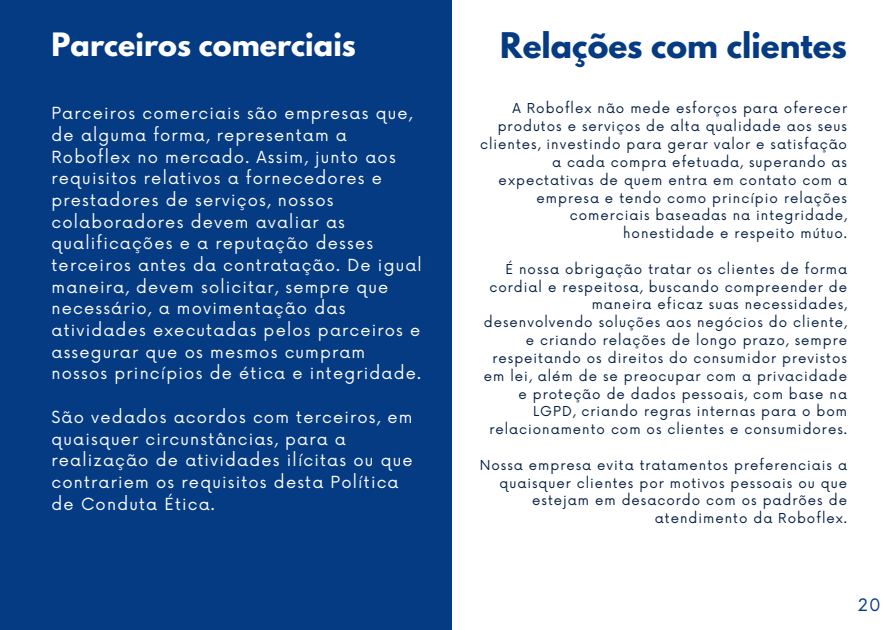
<style>
.page{position:relative;width:891px;height:630px;background:#fff}
.page>*{position:absolute;margin:0;border:0;box-sizing:border-box;transform-origin:0 0}
.t1{font:700 31.2px "League Spartan";color:#053b82}
.t2{font:700 28.4px "League Spartan";color:#fff}
.t3{font:16.8px "Now";color:#053b82}
.t4{font:16.4px/21.6px "Now";letter-spacing:.075em;color:#fff}
.t5{font:13.2px/18px "Now";letter-spacing:.075em;color:#031e42;text-align:right}
</style>
<div class="page">
<div style="left:0;top:0;width:452px;height:630px;background:#053b82"></div>
<h2 class="t2" style="left:52px;top:31px;width:306px">Parceiros comerciais</h2>
<p class="t4" style="left:52px;top:104px;width:372px">Parceiros comerciais são empresas que, de alguma forma, representam a Roboflex no mercado. Assim, junto aos requisitos relativos a fornecedores e prestadores de serviços, nossos colaboradores devem avaliar as qualificações e a reputação desses terceiros antes da contratação. De igual maneira, devem solicitar, sempre que necessário, a movimentação das atividades executadas pelos parceiros e assegurar que os mesmos cumpram nossos princípios de ética e integridade.</p>
<p class="t4" style="left:52px;top:407px;width:363px">São vedados acordos com terceiros, em quaisquer circunstâncias, para a realização de atividades ilícitas ou que contrariem os requisitos desta Política de Conduta Ética.</p>
<h1 class="t1" style="left:500px;top:30px;width:348px">Relações com clientes</h1>
<p class="t5" style="left:480px;top:100px;width:368px">A Roboflex não mede esforços para oferecer produtos e serviços de alta qualidade aos seus clientes, investindo para gerar valor e satisfação a cada compra efetuada, superando as expectativas de quem entra em contato com a empresa e tendo como princípio relações comerciais baseadas na integridade, honestidade e respeito mútuo.</p>
<p class="t5" style="left:484px;top:261px;width:365px">É nossa obrigação tratar os clientes de forma cordial e respeitosa, buscando compreender de maneira eficaz suas necessidades, desenvolvendo soluções aos negócios do cliente, e criando relações de longo prazo, sempre respeitando os direitos do consumidor previstos em lei, além de se preocupar com a privacidade e proteção de dados pessoais, com base na LGPD, criando regras internas para o bom relacionamento com os clientes e consumidores.</p>
<p class="t5" style="left:480px;top:457px;width:369px">Nossa empresa evita tratamentos preferenciais a quaisquer clientes por motivos pessoais ou que estejam em desacordo com os padrões de atendimento da Roboflex.</p>
<p class="t3" style="left:858px;top:596px;width:25px">20</p>
</div>
